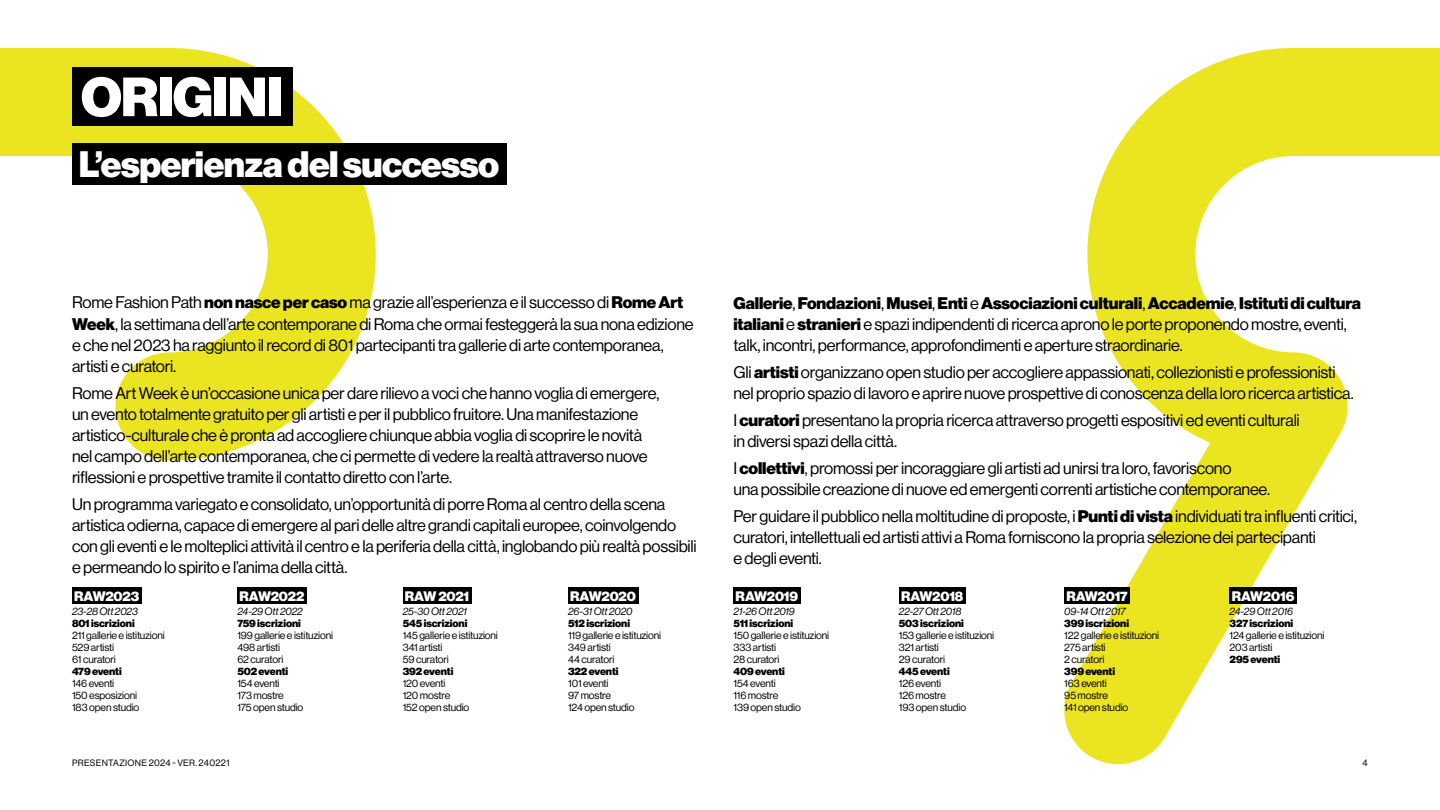
<style>
.page{position:relative;width:1440px;height:810px;background:#fff}
.page>*{position:absolute;margin:0;border:0;box-sizing:border-box;transform-origin:0 0}
.t1{font:900 54px "Neue Haas Display";letter-spacing:-.01em;color:#fff}
.t2{font:900 36px "Neue Haas Display";letter-spacing:-.015em;color:#fff}
.t3{font:16.5px/21px "Neue Haas Display";letter-spacing:-.015em;color:#000}
.t4{font:900 13.5px "Neue Haas Display";letter-spacing:-.015em;color:#fff}
.t5{font:10.5px/12px "Neue Haas Display";letter-spacing:-.01em;color:#000}
.t6{font:900 10.5px "Neue Haas Display";letter-spacing:-.01em;color:#000}
.t7{font:italic 10.5px "Neue Haas Display";letter-spacing:-.02em;color:#000}
.t8{font:9px "Neue Haas Display";letter-spacing:.035em;color:#000}
.s1{font-weight:900}
</style>
<div class="page">
<svg style="left:1064px;top:48px;width:376px;height:716px"></svg>
<svg style="left:0;top:48px;width:376px;height:413px"></svg>
<div style="left:72px;top:68px;width:220px;height:58px;background:#000"></div>
<div style="left:72px;top:143px;width:434px;height:42px;background:#000"></div>
<div style="left:72px;top:587px;width:70px;height:17px;background:#000"></div>
<div style="left:237px;top:587px;width:70px;height:17px;background:#000"></div>
<div style="left:403px;top:587px;width:69px;height:17px;background:#000"></div>
<div style="left:568px;top:587px;width:70px;height:17px;background:#000"></div>
<div style="left:733px;top:587px;width:68px;height:17px;background:#000"></div>
<div style="left:899px;top:587px;width:67px;height:17px;background:#000"></div>
<div style="left:1064px;top:587px;width:66px;height:17px;background:#000"></div>
<div style="left:1230px;top:587px;width:67px;height:17px;background:#000"></div>
<h1 class="t1" style="left:81px;top:65px;width:203px">ORIGINI</h1>
<h2 class="t2" style="left:79px;top:143px;width:422px">L’esperienza del successo</h2>
<p class="t3" style="left:72px;top:292px;width:623px">Rome Fashion Path <span class="s1">non nasce per caso</span> ma grazie all’esperienza e il successo di <span class="s1">Rome Art Week</span>, la settimana dell’arte contemporane di Roma che ormai festeggerà la sua nona edizione e che nel 2023 ha raggiunto il record di 801 partecipanti tra gallerie di arte contemporanea, artisti e curatori.</p>
<p class="t3" style="left:72px;top:382px;width:589px">Rome Art Week è un’occasione unica per dare rilievo a voci che hanno voglia di emergere, un evento totalmente gratuito per gli artisti e per il pubblico fruitore. Una manifestazione artistico-culturale che è pronta ad accogliere chiunque abbia voglia di scoprire le novità nel campo dell’arte contemporanea, che ci permette di vedere la realtà attraverso nuove riflessioni e prospettive tramite il contatto diretto con l’arte.</p>
<p class="t3" style="left:72px;top:493px;width:626px">Un programma variegato e consolidato, un’opportunità di porre Roma al centro della scena artistica odierna, capace di emergere al pari delle altre grandi capitali europee, coinvolgendo con gli eventi e le molteplici attività il centro e la periferia della città, inglobando più realtà possibili e permeando lo spirito e l’anima della città.</p>
<p class="t4" style="left:74px;top:588px;width:67px">RAW2023</p>
<p class="t7" style="left:72px;top:605px;width:67px">23-28 Ott 2023</p>
<p class="t6" style="left:72px;top:617px;width:64px">801 iscrizioni</p>
<p class="t5" style="left:72px;top:629px;width:94px">211 gallerie e istituzioni<br>529 artisti<br>61 curatori</p>
<p class="t6" style="left:72px;top:665px;width:51px">479 eventi</p>
<p class="t5" style="left:72px;top:677px;width:69px">146 eventi<br>150 esposizioni<br>183 open studio</p>
<p class="t4" style="left:240px;top:588px;width:66px">RAW2022</p>
<p class="t7" style="left:237px;top:605px;width:67px">24-29 Ott 2022</p>
<p class="t6" style="left:237px;top:617px;width:65px">759 iscrizioni</p>
<p class="t5" style="left:237px;top:629px;width:97px">199 gallerie e istituzioni<br>498 artisti<br>62 curatori</p>
<p class="t6" style="left:237px;top:665px;width:52px">502 eventi</p>
<p class="t5" style="left:237px;top:677px;width:68px">154 eventi<br>173 mostre<br>175 open studio</p>
<p class="t4" style="left:405px;top:588px;width:66px">RAW 2021</p>
<p class="t7" style="left:403px;top:605px;width:66px">25-30 Ott 2021</p>
<p class="t6" style="left:403px;top:617px;width:66px">545 iscrizioni</p>
<p class="t5" style="left:403px;top:629px;width:97px">145 gallerie e istituzioni<br>341 artisti<br>59 curatori</p>
<p class="t6" style="left:403px;top:665px;width:52px">392 eventi</p>
<p class="t5" style="left:403px;top:677px;width:68px">120 eventi<br>120 mostre<br>152 open studio</p>
<p class="t4" style="left:570px;top:588px;width:67px">RAW2020</p>
<p class="t7" style="left:568px;top:605px;width:66px">26-31 Ott 2020</p>
<p class="t6" style="left:568px;top:617px;width:64px">512 iscrizioni</p>
<p class="t5" style="left:568px;top:629px;width:95px">119 gallerie e istituzioni<br>349 artisti<br>44 curatori</p>
<p class="t6" style="left:568px;top:665px;width:52px">322 eventi</p>
<p class="t5" style="left:568px;top:677px;width:68px">101 eventi<br>97 mostre<br>124 open studio</p>
<p class="t3" style="left:733px;top:292px;width:629px"><span class="s1">Gallerie</span>, <span class="s1">Fondazioni</span>, <span class="s1">Musei</span>, <span class="s1">Enti</span> e <span class="s1">Associazioni culturali</span>, <span class="s1">Accademie</span>, <span class="s1">Istituti di cultura italiani</span> e <span class="s1">stranieri</span> e spazi indipendenti di ricerca aprono le porte proponendo mostre, eventi, talk, incontri, performance, approfondimenti e aperture straordinarie.</p>
<p class="t3" style="left:733px;top:361px;width:622px">Gli <span class="s1">artisti</span> organizzano open studio per accogliere appassionati, collezionisti e professionisti nel proprio spazio di lavoro e aprire nuove prospettive di conoscenza della loro ricerca artistica.</p>
<p class="t3" style="left:733px;top:409px;width:568px">I <span class="s1">curatori</span> presentano la propria ricerca attraverso progetti espositivi ed eventi culturali in diversi spazi della città.</p>
<p class="t3" style="left:733px;top:457px;width:538px">I <span class="s1">collettivi</span>, promossi per incoraggiare gli artisti ad unirsi tra loro, favoriscono<br>una possibile creazione di nuove ed emergenti correnti artistiche contemporanee.</p>
<p class="t3" style="left:733px;top:505px;width:625px">Per guidare il pubblico nella moltitudine di proposte, i <span class="s1">Punti di vista</span> individuati tra influenti critici, curatori, intellettuali ed artisti attivi a Roma forniscono la propria selezione dei partecipanti<br>e degli eventi.</p>
<p class="t4" style="left:736px;top:588px;width:64px">RAW2019</p>
<p class="t7" style="left:734px;top:605px;width:63px">21-26 Ott 2019</p>
<p class="t6" style="left:734px;top:617px;width:61px">511 iscrizioni</p>
<p class="t5" style="left:734px;top:629px;width:97px">150 gallerie e istituzioni<br>333 artisti<br>28 curatori</p>
<p class="t6" style="left:734px;top:665px;width:53px">409 eventi</p>
<p class="t5" style="left:734px;top:677px;width:69px">154 eventi<br>116 mostre<br>139 open studio</p>
<p class="t4" style="left:901px;top:588px;width:64px">RAW2018</p>
<p class="t7" style="left:899px;top:605px;width:64px">22-27 Ott 2018</p>
<p class="t6" style="left:899px;top:617px;width:67px">503 iscrizioni</p>
<p class="t5" style="left:899px;top:629px;width:97px">153 gallerie e istituzioni<br>321 artisti<br>29 curatori</p>
<p class="t6" style="left:899px;top:665px;width:53px">445 eventi</p>
<p class="t5" style="left:899px;top:677px;width:69px">126 eventi<br>126 mostre<br>193 open studio</p>
<p class="t4" style="left:1066px;top:588px;width:63px">RAW2017</p>
<p class="t7" style="left:1064px;top:605px;width:63px">09-14 Ott 2017</p>
<p class="t6" style="left:1064px;top:617px;width:66px">399 iscrizioni</p>
<p class="t5" style="left:1064px;top:629px;width:97px">122 gallerie e istituzioni<br>275 artisti<br>2 curatori</p>
<p class="t6" style="left:1064px;top:665px;width:52px">399 eventi</p>
<p class="t5" style="left:1064px;top:677px;width:66px">163 eventi<br>95 mostre<br>141 open studio</p>
<p class="t4" style="left:1232px;top:588px;width:64px">RAW2016</p>
<p class="t7" style="left:1230px;top:605px;width:65px">24-29 Ott 2016</p>
<p class="t6" style="left:1230px;top:617px;width:65px">327 iscrizioni</p>
<p class="t5" style="left:1230px;top:629px;width:96px">124 gallerie e istituzioni<br>203 artisti</p>
<p class="t6" style="left:1230px;top:653px;width:52px">295 eventi</p>
<p class="t8" style="left:72px;top:757px;width:159px">Presentazione 2024 - VER. 240221</p>
<p class="t8" style="left:1363px;top:757px;width:7px">4</p>
</div>
